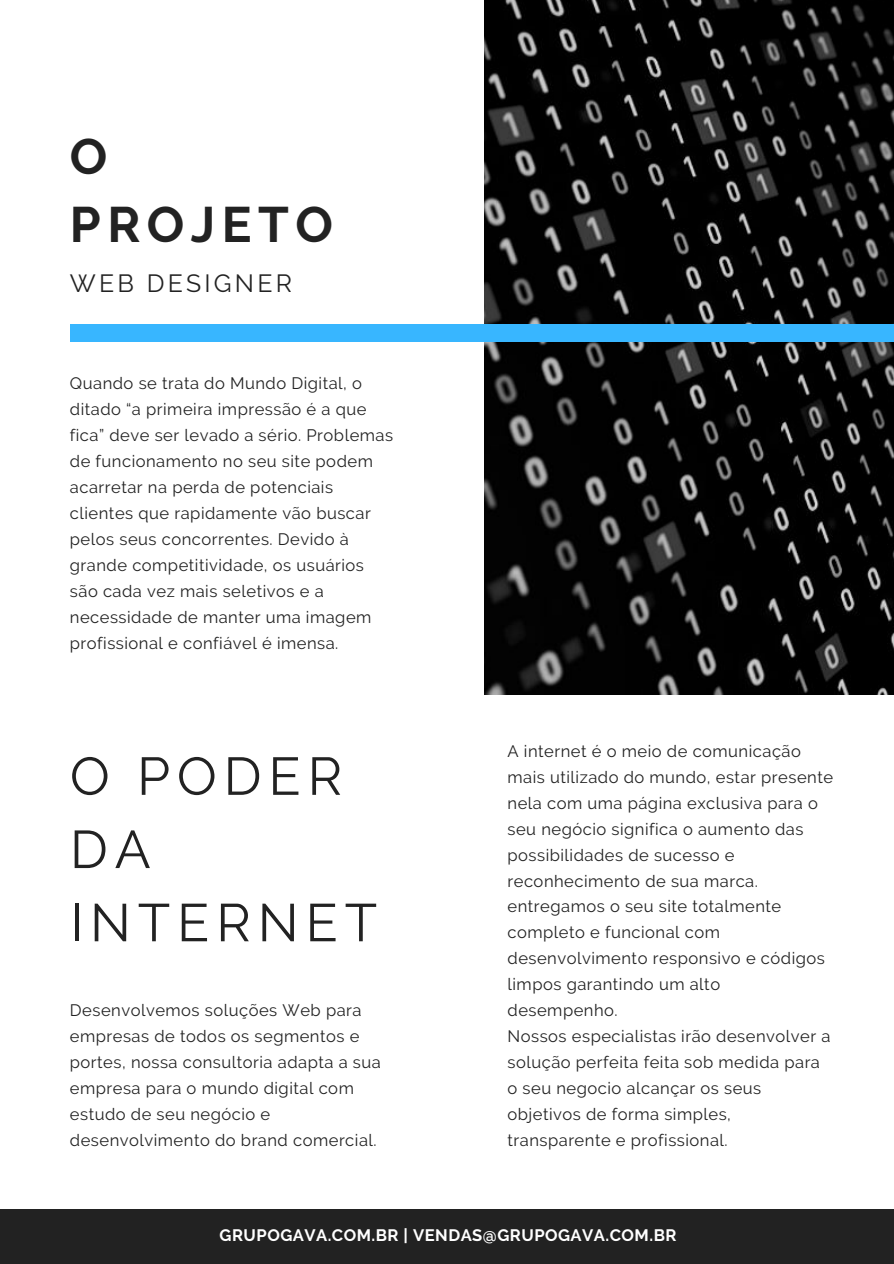
<style>
.page{position:relative;width:894px;height:1264px;background:#fff}
.page>*{position:absolute;margin:0;border:0;box-sizing:border-box;transform-origin:0 0}
.t1{font:52.95px/73.2px "Raleway";letter-spacing:.13em;color:#222}
.t2{font:700 49.65px/68.7px "Raleway";letter-spacing:.13em;color:#222}
.t3{font:24.9px "Raleway";letter-spacing:.13em;color:#222}
.t4{font:16.5px/26px "Raleway";letter-spacing:.03em;color:#222}
.t5{font:700 16.5px "Raleway";letter-spacing:.03em;color:#fff}
</style>
<div class="page">
<img style="left:484px;top:0;width:409px;height:694px">
<div style="left:70px;top:324px;width:823px;height:17px;background:#38b6ff"></div>
<div style="left:0;top:1209px;width:893px;height:54px;background:#222"></div>
<h2 class="t2" style="left:70px;top:122px;width:264px">O<br>PROJETO</h2>
<h3 class="t3" style="left:70px;top:268px;width:223px">WEB DESIGNER</h3>
<p class="t4" style="left:70px;top:370px;width:324px">Quando se trata do Mundo Digital, o ditado “a primeira impressão é a que fica” deve ser levado a sério. Problemas de funcionamento no seu site podem acarretar na perda de potenciais clientes que rapidamente vão buscar pelos seus concorrentes. Devido à grande competitividade, os usuários são cada vez mais seletivos e a necessidade de manter uma imagem profissional e confiável é imensa.</p>
<h1 class="t1" style="left:70px;top:739px;width:308px">O PODER<br>DA<br>INTERNET</h1>
<p class="t4" style="left:70px;top:997px;width:312px">Desenvolvemos soluções Web para empresas de todos os segmentos e portes, nossa consultoria adapta a sua empresa para o mundo digital com estudo de seu negócio e desenvolvimento do brand comercial.</p>
<p class="t4" style="left:507px;top:738px;width:327px">A internet é o meio de comunicação mais utilizado do mundo, estar presente nela com uma página exclusiva para o seu negócio significa o aumento das possibilidades de sucesso e reconhecimento de sua marca. entregamos o seu site totalmente completo e funcional com desenvolvimento responsivo e códigos limpos garantindo um alto desempenho.<br>Nossos especialistas irão desenvolver a solução perfeita feita sob medida para o seu negocio alcançar os seus objetivos de forma simples, transparente e profissional.</p>
<p class="t5" style="left:219px;top:1225px;width:458px">GRUPOGAVA.COM.BR | VENDAS@GRUPOGAVA.COM.BR</p>
</div>
